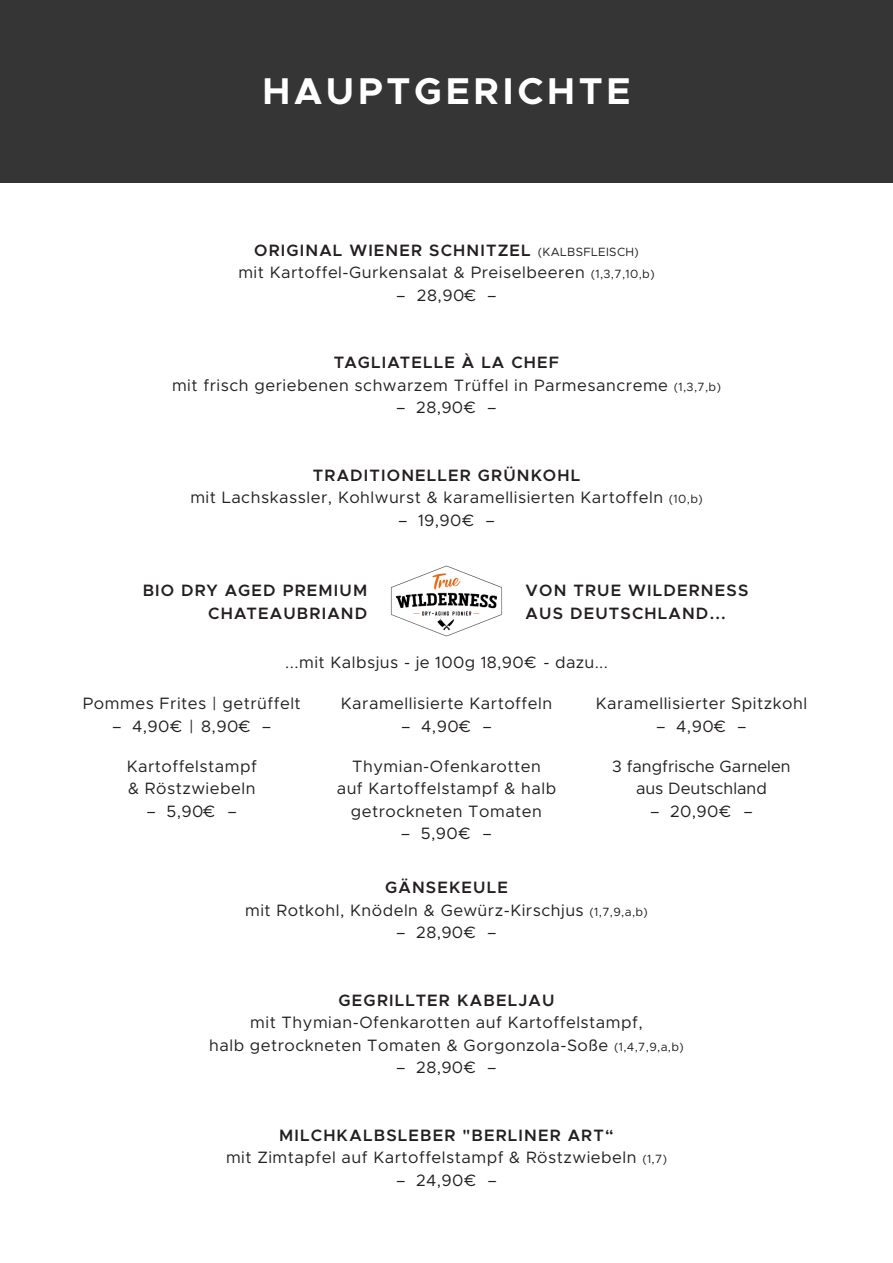
<style>
.page{position:relative;width:893px;height:1263px;background:#fff}
.page>*{position:absolute;margin:0;border:0;box-sizing:border-box;transform-origin:0 0}
.Einf__Abs{font:700 37.5px "Metropolis";letter-spacing:.1em;color:#fff}
.Einf__Abs-2{font:16.5px/22.5px "Metropolis";letter-spacing:.03em;color:#231f20;text-align:center}
.Einf__Abs-3{font:600 16.5px/22.5px "Metropolis";letter-spacing:.07em;color:#231f20;text-align:right}
.Einf__Abs-4{font:16.5px "Metropolis";color:#231f20}
.s1{font-weight:400;font-size:12px}
.s2{font-size:12px}
</style>
<div class="page">
<img style="left:390px;top:565px;width:113px;height:72px">
<div style="left:0;top:0;width:893px;height:183px;background:#363536"></div>
<p class="Einf__Abs" style="left:262px;top:68px;width:370px">HAUPTGERICHTE</p>
<p class="Einf__Abs-3" style="left:254px;top:239px;width:386px">ORIGINAL WIENER SCHNITZEL <span class="s1">(KALBSFLEISCH)</span></p>
<p class="Einf__Abs-2" style="left:238px;top:261px;width:418px">mit Kartoffel-Gurkensalat &amp; Preiselbeeren <span class="s2">(1,3,7,10,b)</span></p>
<p class="Einf__Abs-2" style="left:396px;top:284px;width:102px">– 28,90€ –</p>
<p class="Einf__Abs-3" style="left:334px;top:351px;width:227px">TAGLIATELLE À LA CHEF</p>
<p class="Einf__Abs-2" style="left:172px;top:374px;width:550px">mit frisch geriebenen schwarzem Trüffel in Parmesancreme <span class="s2">(1,3,7,b)</span></p>
<p class="Einf__Abs-2" style="left:396px;top:396px;width:102px">– 28,90€ –</p>
<p class="Einf__Abs-3" style="left:313px;top:464px;width:269px">TRADITIONELLER GRÜNKOHL</p>
<p class="Einf__Abs-2" style="left:190px;top:486px;width:514px">mit Lachskassler, Kohlwurst &amp; karamellisierten Kartoffeln <span class="s2">(10,b)</span></p>
<p class="Einf__Abs-2" style="left:398px;top:509px;width:98px">– 19,90€ –</p>
<p class="Einf__Abs-3" style="left:143px;top:579px;width:226px">BIO DRY AGED PREMIUM<br>CHATEAUBRIAND</p>
<p class="Einf__Abs-3" style="left:526px;top:579px;width:224px;text-align:left">VON TRUE WILDERNESS<br>AUS DEUTSCHLAND...</p>
<p class="Einf__Abs-2" style="left:285px;top:651px;width:324px">...mit Kalbsjus - je 100g 18,90€ - dazu...</p>
<p class="Einf__Abs-2" style="left:83px;top:692px;width:219px">Pommes Frites | getrüffelt</p>
<p class="Einf__Abs-2" style="left:112px;top:715px;width:161px">– 4,90€ | 8,90€ –</p>
<p class="Einf__Abs-2" style="left:127px;top:755px;width:132px">Kartoffelstampf</p>
<p class="Einf__Abs-2" style="left:128px;top:777px;width:129px">&amp; Röstzwiebeln</p>
<p class="Einf__Abs-2" style="left:147px;top:800px;width:92px">– 5,90€ –</p>
<p class="Einf__Abs-2" style="left:341px;top:692px;width:213px">Karamellisierte Kartoffeln</p>
<p class="Einf__Abs-2" style="left:401px;top:715px;width:92px">– 4,90€ –</p>
<p class="Einf__Abs-2" style="left:352px;top:755px;width:190px">Thymian-Ofenkarotten</p>
<p class="Einf__Abs-2" style="left:337px;top:777px;width:221px">auf Kartoffelstampf &amp; halb getrockneten Tomaten</p>
<p class="Einf__Abs-2" style="left:401px;top:822px;width:93px">– 5,90€ –</p>
<p class="Einf__Abs-2" style="left:596px;top:692px;width:213px">Karamellisierter Spitzkohl</p>
<p class="Einf__Abs-2" style="left:656px;top:715px;width:92px">– 4,90€ –</p>
<p class="Einf__Abs-4" style="left:612px;top:756px;width:180px">3 fangfrische Garnelen</p>
<p class="Einf__Abs-4" style="left:636px;top:778px;width:132px">aus Deutschland</p>
<p class="Einf__Abs-2" style="left:650px;top:800px;width:104px">– 20,90€ –</p>
<p class="Einf__Abs-3" style="left:385px;top:876px;width:124px">GÄNSEKEULE</p>
<p class="Einf__Abs-2" style="left:245px;top:899px;width:404px">mit Rotkohl, Knödeln &amp; Gewürz-Kirschjus <span class="s2">(1,7,9,a,b)</span></p>
<p class="Einf__Abs-2" style="left:396px;top:921px;width:102px">– 28,90€ –</p>
<p class="Einf__Abs-3" style="left:339px;top:989px;width:217px">GEGRILLTER KABELJAU</p>
<p class="Einf__Abs-2" style="left:250px;top:1011px;width:394px">mit Thymian-Ofenkarotten auf Kartoffelstampf,</p>
<p class="Einf__Abs-2" style="left:209px;top:1034px;width:476px">halb getrockneten Tomaten &amp; Gorgonzola-Soße <span class="s2">(1,4,7,9,a,b)</span></p>
<p class="Einf__Abs-2" style="left:396px;top:1056px;width:102px">– 28,90€ –</p>
<p class="Einf__Abs-3" style="left:279px;top:1124px;width:336px">MILCHKALBSLEBER "BERLINER ART“</p>
<p class="Einf__Abs-2" style="left:226px;top:1146px;width:442px">mit Zimtapfel auf Kartoffelstampf &amp; Röstzwiebeln <span class="s2">(1,7)</span></p>
<p class="Einf__Abs-2" style="left:396px;top:1169px;width:102px">– 24,90€ –</p>
</div>
